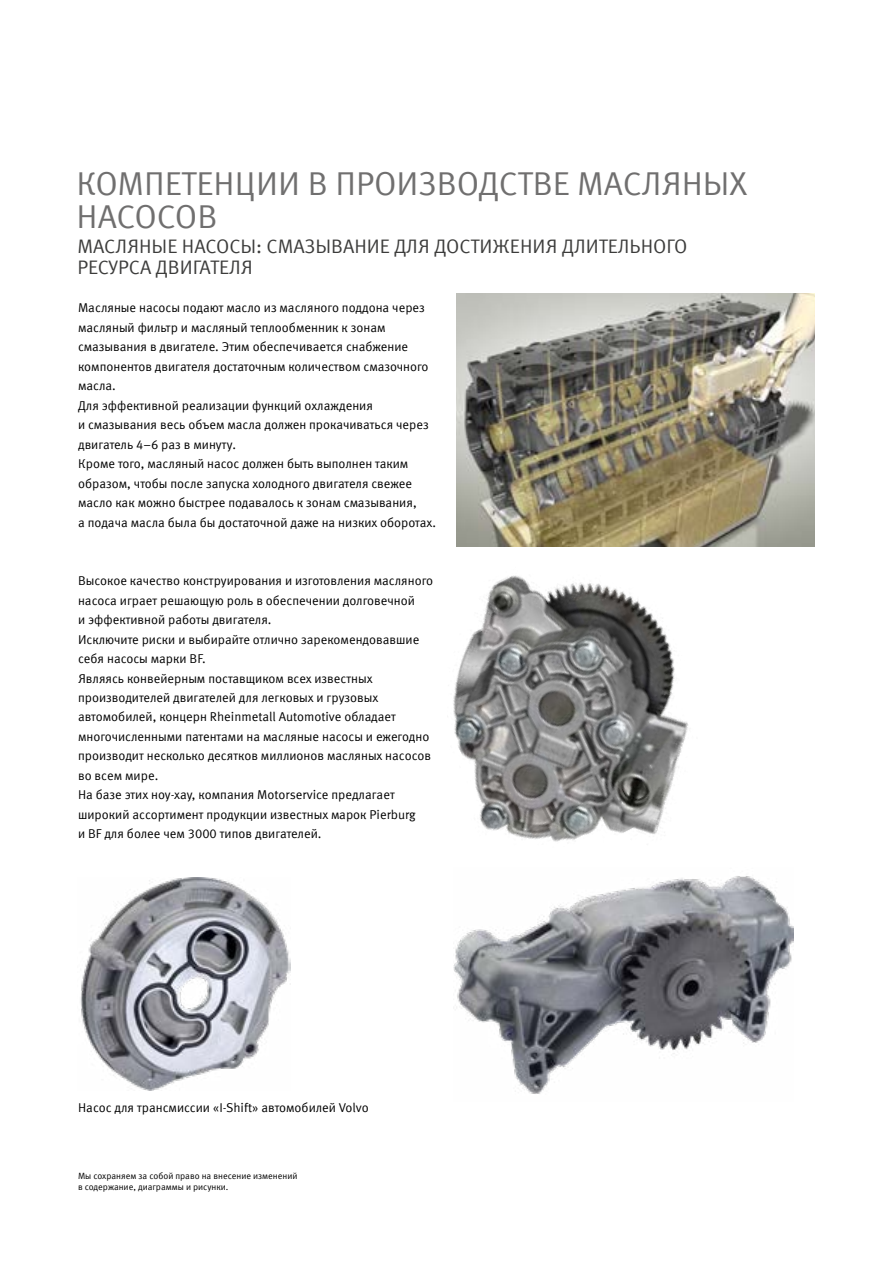
<style>
.page{position:relative;width:893px;height:1263px;background:#fff}
.page>*{position:absolute;margin:0;border:0;box-sizing:border-box;transform-origin:0 0}
.t1{font:33px/33px "Meta Offc Pro Norm";color:#706f6f}
.t2{font:19.5px/21px "Meta Offc Pro Norm";color:#3c3c3b}
.t3{font:12.75px/19.5px "Meta Offc Pro Norm";color:#000}
.t4{font:9px/10.5px "Meta Offc Pro Norm";color:#000}
</style>
<div class="page">
<img style="left:80px;top:877px;width:211px;height:214px">
<img style="left:454px;top:876px;width:340px;height:218px">
<img style="left:453px;top:575px;width:235px;height:267px">
<img style="left:456px;top:293px;width:359px;height:253px">
<h1 class="t1" style="left:77px;top:165px;width:673px">КОМПЕТЕНЦИИ В ПРОИЗВОДСТВЕ МАСЛЯНЫХ<br>НАСОСОВ</h1>
<h2 class="t2" style="left:77px;top:234px;width:611px">МАСЛЯНЫЕ НАСОСЫ: СМАЗЫВАНИЕ ДЛЯ ДОСТИЖЕНИЯ ДЛИТЕЛЬНОГО<br>РЕСУРСА ДВИГАТЕЛЯ</h2>
<p class="t3" style="left:78px;top:297px;width:359px">Масляные насосы подают масло из масляного поддона через масляный фильтр и масляный теплообменник к зонам смазывания в двигателе. Этим обеспечивается снабжение компонентов двигателя достаточным количеством смазочного масла.<br>Для эффективной реализации функций охлаждения<br>и смазывания весь объем масла должен прокачиваться через двигатель 4–6 раз в минуту.<br>Кроме того, масляный насос должен быть выполнен таким образом, чтобы после запуска холодного двигателя свежее масло как можно быстрее подавалось к зонам смазывания,<br>а подача масла была бы достаточной даже на низких оборотах.</p>
<p class="t3" style="left:78px;top:570px;width:357px">Высокое качество конструирования и изготовления масляного насоса играет решающую роль в обеспечении долговечной<br>и эффективной работы двигателя.<br>Исключите риски и выбирайте отлично зарекомендовавшие себя насосы марки BF.<br>Являясь конвейерным поставщиком всех известных производителей двигателей для легковых и грузовых автомобилей, концерн Rheinmetall Automotive обладает многочисленными патентами на масляные насосы и ежегодно производит несколько десятков миллионов масляных насосов во всем мире.<br>На базе этих ноу-хау, компания Motorservice предлагает широкий ассортимент продукции известных марок Pierburg<br>и BF для более чем 3000 типов двигателей.</p>
<p class="t3" style="left:78px;top:1097px;width:292px">Насос для трансмиссии «I-Shift» автомобилей Volvo</p>
<p class="t4" style="left:78px;top:1170px;width:221px">Мы сохраняем за собой право на внесение изменений в содержание, диаграммы и рисунки.</p>
</div>
